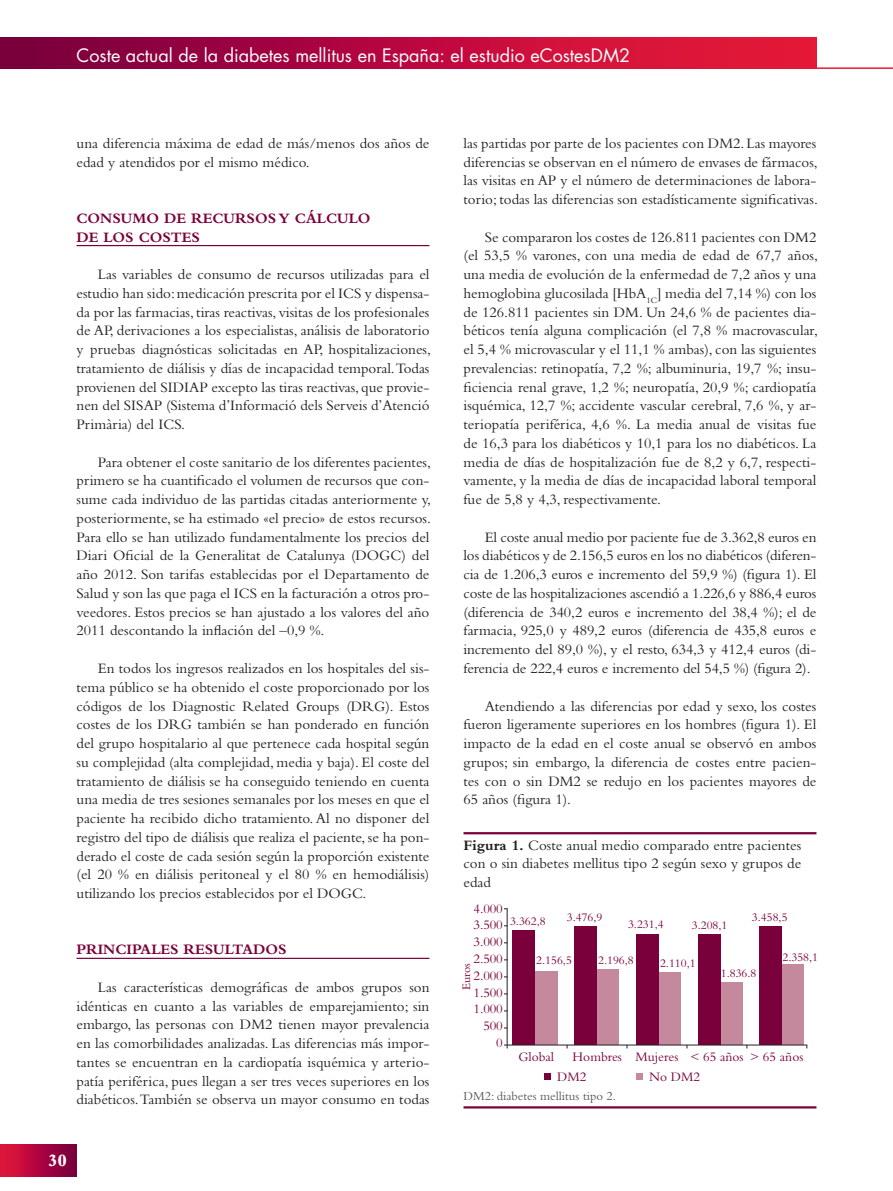
<style>
.page{position:relative;width:893px;height:1191px;background:#fff}
.page>*{position:absolute;margin:0;border:0;box-sizing:border-box;transform-origin:0 0}
.t1{font:18px "Futura";color:#fff}
.t2{font:800 18px "Bembo";color:#fff}
.t3{font:15px/18.8px "Bembo";color:#231f20;text-align:justify}
.t4{font:700 15px "Bembo";color:#7a003b}
.t5{font:13.5px/16.8px "Bembo";color:#7a003b;text-align:right}
.t6{font:12.75px "Bembo";color:#57585a}
.t7{font:12px "Bembo";color:#7a003b}
.s1{font-weight:700}
</style>
<div class="page">
<div style="left:0;top:1144px;width:77px;height:32px;background:linear-gradient(to right,#e7143c,#750040)"></div>
<hr style="left:77px;top:67px;width:816px;height:2px;background:#e51836">
<div style="left:0;top:37px;width:816px;height:32px;background:linear-gradient(to right,#7a0041,#f11939)"></div>
<hr style="left:77px;top:245px;width:352px;height:1px;background:#7a003b">
<hr style="left:77px;top:957px;width:352px;height:2px;background:#7a003b">
<hr style="left:463px;top:832px;width:353px;height:2px;background:#7a003b">
<hr style="left:463px;top:1106px;width:353px;height:2px;background:#7a003b">
<hr style="left:507px;top:908px;width:1px;height:140px;background:#231f20">
<div style="left:513px;top:930px;width:22px;height:114px;background:#7a003b"></div>
<div style="left:535px;top:971px;width:23px;height:73px;background:#c4899d"></div>
<div style="left:596px;top:969px;width:23px;height:75px;background:#c4899d"></div>
<div style="left:574px;top:926px;width:22px;height:118px;background:#7a003b"></div>
<div style="left:659px;top:972px;width:22px;height:72px;background:#c4899d"></div>
<div style="left:636px;top:934px;width:23px;height:110px;background:#7a003b"></div>
<div style="left:720px;top:982px;width:23px;height:62px;background:#c4899d"></div>
<div style="left:698px;top:934px;width:22px;height:110px;background:#7a003b"></div>
<div style="left:782px;top:964px;width:22px;height:80px;background:#c4899d"></div>
<div style="left:759px;top:926px;width:23px;height:118px;background:#7a003b"></div>
<div style="left:544px;top:1073px;width:7px;height:7px;background:#7a003b"></div>
<div style="left:636px;top:1073px;width:7px;height:7px;background:#c4899d"></div>
<hr style="left:504px;top:1044px;width:303px;height:1px;background:#231f20">
<p class="t1" style="left:77px;top:44px;width:555px">Coste actual de la diabetes mellitus en España: el estudio eCostesDM2</p>
<p class="t3" style="left:77px;top:133px;width:354px">una diferencia máxima de edad de más/menos dos años de edad y atendidos por el mismo médico.</p>
<p class="t4" style="left:77px;top:210px;width:127px">CONSUMO DE REC</p>
<p class="t4" style="left:223px;top:210px;width:148px">URSOS Y CÁLCULO</p>
<p class="t4" style="left:77px;top:228px;width:125px">DE LOS COSTES</p>
<p class="t3" style="left:77px;top:265px;width:356px;text-indent:21px">Las variables de consumo de recursos utilizadas para el estudio han sido: medicación prescrita por el ICS y dispensa&shy;da por las farmacias, tiras reactivas, visitas de los profesionales de AP, derivaciones a los especialistas, análisis de laboratorio y pruebas diagnósticas solicitadas en AP, hospitalizaciones, tratamiento de diálisis y días de incapacidad temporal. Todas provienen del SIDIAP excepto las tiras reactivas, que provie&shy;nen del SISAP (Sistema d’Informació dels Serveis d’Atenció Primària) del ICS.</p>
<p class="t3" style="left:77px;top:452px;width:356px;text-indent:21px">Para obtener el coste sanitario de los diferentes pacientes, primero se ha cuantificado el volumen de recursos que con&shy;sume cada individuo de las partidas citadas anteriormente y, posteriormente, se ha estimado «el precio» de estos recursos.<br>Para ello se han utilizado fundamentalmente los precios del Diari Oficial de la Generalitat de Catalunya (DOGC) del año 2012. Son tarifas establecidas por el Departamento de Salud y son las que paga el ICS en la facturación a otros pro&shy;veedores. Estos precios se han ajustado a los valores del año 2011 descontando la inflación del –0,9 %.</p>
<p class="t3" style="left:77px;top:658px;width:354px;text-indent:21px">En todos los ingresos realizados en los hospitales del sis&shy;tema público se ha obtenido el coste proporcionado por los códigos de los Diagnostic Related Groups (DRG). Estos costes de los DRG también se han ponderado en función del grupo hospitalario al que pertenece cada hospital según su complejidad (alta complejidad, media y baja). El coste del tratamiento de diálisis se ha conseguido teniendo en cuenta una media de tres sesiones semanales por los meses en que el paciente ha recibido dicho tratamiento. Al no disponer del registro del tipo de diálisis que realiza el paciente, se ha pon&shy;derado el coste de cada sesión según la proporción existente (el 20 % en diálisis peritoneal y el 80 % en hemodiálisis) utilizando los precios establecidos por el DOGC.</p>
<p class="t4" style="left:77px;top:941px;width:20px">PRINCIPA</p>
<p class="t4" style="left:151px;top:941px;width:137px">LE S RE SULTAD OS</p>
<p class="t3" style="left:77px;top:977px;width:354px;text-indent:21px">Las características demográficas de ambos grupos son idénticas en cuanto a las variables de emparejamiento; sin embargo, las personas con DM2 tienen mayor prevalencia en las comorbilidades analizadas. Las diferencias más impor&shy;tantes se encuentran en la cardiopatía isquémica y arterio&shy;patía periférica, pues llegan a ser tres veces superiores en los diabéticos. También se observa un mayor consumo en todas</p>
<p class="t2" style="left:48px;top:1149px;width:21px">30</p>
<p class="t3" style="left:463px;top:133px;width:356px">las partidas por parte de los pacientes con DM2. Las mayores diferencias se observan en el número de envases de fármacos, las visitas en AP y el número de determinaciones de labora&shy;torio; todas las diferencias son estadísticamente significativas.</p>
<p class="t3" style="left:463px;top:227px;width:356px;text-indent:21px">Se compararon los costes de 126.811 pacientes con DM2 (el 53,5 % varones, con una media de edad de 67,7 años, una media de evolución de la enfermedad de 7,2 años y una hemoglobina glucosilada [HbA<sub>1C</sub>] media del 7,14 %) con los de 126.811 pacientes sin DM. Un 24,6 % de pacientes dia&shy;béticos tenía alguna complicación (el 7,8 % macrovascular, el 5,4 % microvascular y el 11,1 % ambas), con las siguientes prevalencias: retinopatía, 7,2 %; albuminuria, 19,7 %; insu&shy;ficiencia renal grave, 1,2 %; neuropatía, 20,9 %; cardiopatía isquémica, 12,7 %; accidente vascular cerebral, 7,6 %, y ar&shy;teriopatía periférica, 4,6 %. La media anual de visitas fue de 16,3 para los diabéticos y 10,1 para los no diabéticos. La media de días de hospitalización fue de 8,2 y 6,7, respecti&shy;vamente, y la media de días de incapacidad laboral temporal fue de 5,8 y 4,3, respectivamente.</p>
<p class="t3" style="left:463px;top:527px;width:354px;text-indent:21px">El coste anual medio por paciente fue de 3.362,8 euros en los diabéticos y de 2.156,5 euros en los no diabéticos (diferen&shy;cia de 1.206,3 euros e incremento del 59,9 %) (figura 1). El coste de las hospitalizaciones ascendió a 1.226,6 y 886,4 euros (diferencia de 340,2 euros e incremento del 38,4 %); el de farmacia, 925,0 y 489,2 euros (diferencia de 435,8 euros e incremento del 89,0 %), y el resto, 634,3 y 412,4 euros (di&shy;ferencia de 222,4 euros e incremento del 54,5 %) (figura 2).</p>
<p class="t3" style="left:463px;top:696px;width:354px;text-indent:21px">Atendiendo a las diferencias por edad y sexo, los costes fueron ligeramente superiores en los hombres (figura 1). El impacto de la edad en el coste anual se observó en ambos grupos; sin embargo, la diferencia de costes entre pacien&shy;tes con o sin DM2 se redujo en los pacientes mayores de 65 años (figura 1).</p>
<p class="t3" style="left:463px;top:835px;width:339px"><span class="s1">FIGURA 1.</span> Coste anual medio comparado entre pacientes con o sin diabetes mellitus tipo 2 según sexo y grupos de edad</p>
<p class="t5" style="left:474px;top:899px;width:31px">4.000<br>3.500<br>3.000<br>2.500<br>2.000<br>1.500<br>1.000<br>500<br>0</p>
<p class="t7" style="left:752px;top:910px;width:37px">3.458,5</p>
<p class="t7" style="left:510px;top:914px;width:37px">3.362,8</p>
<p class="t7" style="left:567px;top:910px;width:37px">3.476,9</p>
<p class="t7" style="left:628px;top:917px;width:37px">3.231,4</p>
<p class="t7" style="left:692px;top:918px;width:37px">3.208,1</p>
<p class="t7" style="left:782px;top:950px;width:37px">2.358,1</p>
<p class="t7" style="left:536px;top:953px;width:37px">2.156,5</p>
<p class="t7" style="left:598px;top:953px;width:37px">2.196,8</p>
<p class="t7" style="left:660px;top:956px;width:37px">2.110,1</p>
<p class="t7" style="left:459px;top:990px;width:28px;rotate:-90deg">Euros</p>
<p class="t7" style="left:721px;top:966px;width:37px">1.836.8</p>
<p class="t5" style="left:518px;top:1048px;width:37px">Global</p>
<p class="t5" style="left:573px;top:1048px;width:107px">Hombres Mujeres</p>
<p class="t5" style="left:690px;top:1048px;width:114px">&lt; 65 años &gt; 65 años</p>
<p class="t5" style="left:557px;top:1067px;width:31px">DM2</p>
<p class="t5" style="left:649px;top:1067px;width:53px">No DM2</p>
<p class="t6" style="left:463px;top:1088px;width:154px">DM2: diabetes mellitus tipo 2.</p>
</div>
